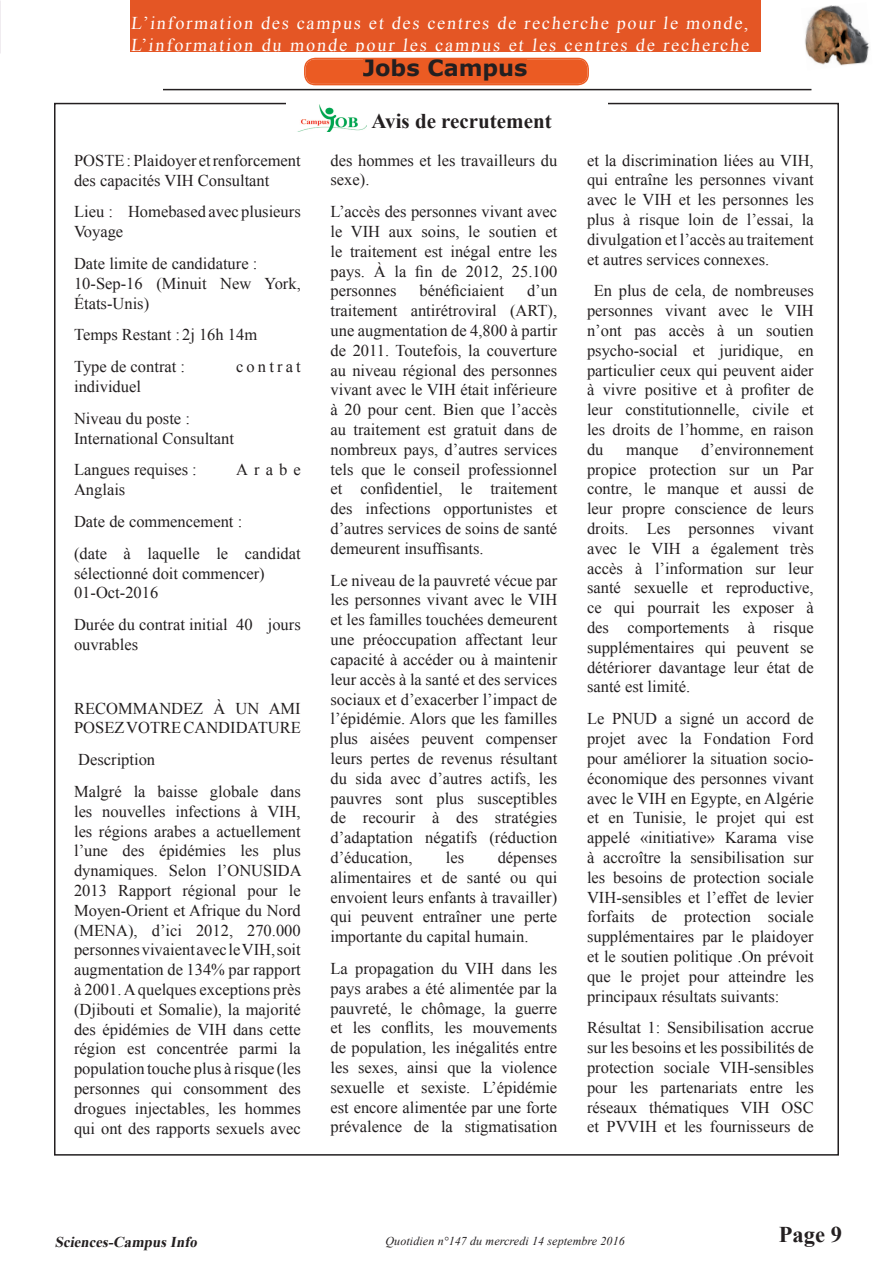
<style>
.page{position:relative;width:893px;height:1263px;background:#fff}
.page>*{position:absolute;margin:0;border:0;box-sizing:border-box;transform-origin:0 0}
.t1{font:700 22.5px "Verdana";color:#231f20}
.t2{font:700 22.5px "Times New Roman";color:#231f20}
.t3{font:700 21px "Times New Roman";color:#231f20}
.t4{font:18px/21.6px "Times New Roman";letter-spacing:.105em;color:#fff}
.t5{font:16.5px/19.8px "Times New Roman";color:#231f20}
.t6{font:16.5px "Times New Roman";letter-spacing:.19em;color:#231f20}
.t7{font:italic 700 15px "Times New Roman";color:#231f20}
.t8{font:italic 12px "Times New Roman";letter-spacing:.01em;color:#231f20}
</style>
<div class="page">
<hr style="left:163px;top:89px;width:648px;height:1px;background:#231f20">
<div style="left:131px;top:0;width:630px;height:51px;background:#e45625"></div>
<img style="left:805px;top:5px;width:65px;height:61px">
<img style="left:297px;top:104px;width:69px;height:28px">
<svg style="left:304px;top:58px;width:285px;height:27px;background:#eb5e27"></svg>
<p class="t4" style="left:131px;top:12px;width:622px">L’information des campus et des centres de recherche pour le monde,<br>L’information du monde pour les campus et les centres de recherche</p>
<h1 class="t1" style="left:363px;top:52px;width:166px">Jobs Campus</h1>
<p class="t5" style="left:74px;top:150px;width:228px">POSTE : Plaidoyer et renforcement des capacités VIH Consultant</p>
<p class="t5" style="left:74px;top:201px;width:228px">Lieu : Homebased avec plusieurs<br>Voyage</p>
<p class="t5" style="left:74px;top:253px;width:228px">Date limite de candidature :<br>10-Sep-16 (Minuit New York,<br>États-Unis)</p>
<p class="t5" style="left:74px;top:318px;width:185px;line-height:31.8px">Temps Restant : 2j 16h 14m<br>Type de contrat :</p>
<p class="t6" style="left:236px;top:355px;width:66px">contrat</p>
<p class="t5" style="left:74px;top:370px;width:117px;line-height:31.8px">individuel<br>Niveau du poste :</p>
<p class="t5" style="left:74px;top:422px;width:161px;line-height:31.8px">International Consultant<br>Langues requises :</p>
<p class="t5" style="left:236px;top:459px;width:66px">Arabe</p>
<p class="t5" style="left:74px;top:473px;width:228px;line-height:31.8px">Anglais<br>Date de commencement :<br>(date à laquelle le candidat</p>
<p class="t5" style="left:74px;top:562px;width:192px">sélectionné doit commencer)<br>01-Oct-2016</p>
<p class="t5" style="left:74px;top:614px;width:228px">Durée du contrat initial 40 jours ouvrables</p>
<p class="t5" style="left:74px;top:697px;width:228px">RECOMMANDEZ À UN AMI<br>POSEZ VOTRE CANDIDATURE</p>
<p class="t5" style="left:74px;top:743px;width:228px;line-height:31.8px">Description<br>Malgré la baisse globale dans</p>
<p class="t5" style="left:74px;top:801px;width:229px;text-align:justify">les nouvelles infections à VIH, les régions arabes a actuellement l’une des épidémies les plus dynamiques. Selon l’ONUSIDA 2013 Rapport régional pour le Moyen-Orient et Afrique du Nord (MENA), d’ici 2012, 270.000 personnes vivaient avec le VIH, soit augmentation de 134% par rapport à 2001. A quelques exceptions près (Djibouti et Somalie), la majorité des épidémies de VIH dans cette région est concentrée parmi la population touche plus à risque (les personnes qui consomment des drogues injectables, les hommes qui ont des rapports sexuels avec</p>
<p class="t3" style="left:372px;top:106px;width:182px">Avis de recrutement</p>
<p class="t5" style="left:331px;top:150px;width:228px">des hommes et les travailleurs du sexe).</p>
<p class="t5" style="left:331px;top:201px;width:228px;text-align:justify">L’accès des personnes vivant avec le VIH aux soins, le soutien et le traitement est inégal entre les pays. À la fin de 2012, 25.100 personnes</p>
<p class="t5" style="left:331px;top:280px;width:228px;text-align:justify;text-indent:196px">d’un traitement antirétroviral (ART), une augmentation de 4,800 à partir de 2011. Toutefois, la couverture au niveau régional des personnes vivant avec le VIH était inférieure à 20 pour cent. Bien que l’accès au traitement est gratuit dans de nombreux pays, d’autres services tels que le conseil professionnel et confidentiel, le traitement des infections opportunistes et d’autres services de soins de santé demeurent insuffisants.</p>
<p class="t5" style="left:331px;top:570px;width:228px;text-align:justify">Le niveau de la pauvreté vécue par les personnes vivant avec le VIH et les familles touchées demeurent une préoccupation affectant leur capacité à accéder ou à maintenir leur accès à la santé et des services sociaux et d’exacerber l’impact de l’épidémie. Alors que les familles plus aisées peuvent compenser leurs pertes de revenus résultant du sida avec d’autres actifs, les pauvres sont plus susceptibles de recourir à des stratégies d’adaptation négatifs (réduction d’éducation,</p>
<p class="t5" style="left:420px;top:280px;width:86px">bénéficiaient</p>
<p class="t5" style="left:331px;top:847px;width:228px;text-align:justify;text-indent:167px">dépenses alimentaires et de santé ou qui envoient leurs enfants à travailler) qui peuvent entraîner une perte importante du capital humain.</p>
<p class="t5" style="left:331px;top:958px;width:228px;text-align:justify">La propagation du VIH dans les pays arabes a été alimentée par la pauvreté, le chômage, la guerre et les conflits, les mouvements de population, les inégalités entre les sexes, ainsi que la violence sexuelle et sexiste. L’épidémie est encore alimentée par une forte prévalence de la stigmatisation</p>
<p class="t5" style="left:446px;top:847px;width:20px">les</p>
<p class="t5" style="left:587px;top:150px;width:228px;text-align:justify">et la discrimination liées au VIH, qui entraîne les personnes vivant avec le VIH et les personnes les plus à risque loin de l’essai, la divulgation et l’accès au traitement et autres services connexes.</p>
<p class="t5" style="left:587px;top:280px;width:228px;text-align:justify;text-indent:7px">En plus de cela, de nombreuses personnes vivant avec le VIH n’ont pas accès à un soutien psycho-social et juridique, en particulier ceux qui peuvent aider à vivre positive et à profiter de leur constitutionnelle, civile et les droits de l’homme, en raison du</p>
<p class="t5" style="left:587px;top:439px;width:228px;text-align:justify;text-indent:114px">d’environnement propice protection sur un Par contre, le manque et aussi de leur propre conscience de leurs droits. Les personnes vivant avec le VIH a également très accès à l’information sur leur santé sexuelle et reproductive, ce qui pourrait les exposer à des comportements à risque supplémentaires qui peuvent se détériorer davantage leur état de santé est limité.</p>
<p class="t5" style="left:587px;top:708px;width:228px;text-align:justify">Le PNUD a signé un accord de projet avec la Fondation Ford pour améliorer la situation socio&shy;économique des personnes vivant avec le VIH en Egypte, en Algérie et en Tunisie, le projet qui est appelé «initiative» Karama vise à accroître la sensibilisation sur les besoins de protection sociale VIH-sensibles et l’effet de levier forfaits de protection sociale supplémentaires par le plaidoyer et le soutien politique .On prévoit que le projet pour atteindre les principaux résultats suivants:</p>
<p class="t5" style="left:587px;top:1017px;width:228px;text-align:justify">Résultat 1: Sensibilisation accrue sur les besoins et les possibilités de protection sociale VIH-sensibles pour les partenariats entre les réseaux thématiques VIH OSC et PVVIH et les fournisseurs de</p>
<p class="t5" style="left:626px;top:439px;width:54px">manque</p>
<p class="t7" style="left:55px;top:1231px;width:147px">Sciences-CampusInfo</p>
<p class="t8" style="left:385px;top:1232px;width:241px">Quotidien n°147 du mercredi 14 septembre 2016</p>
<h1 class="t2" style="left:779px;top:1218px;width:65px">Page 9</h1>
</div>
